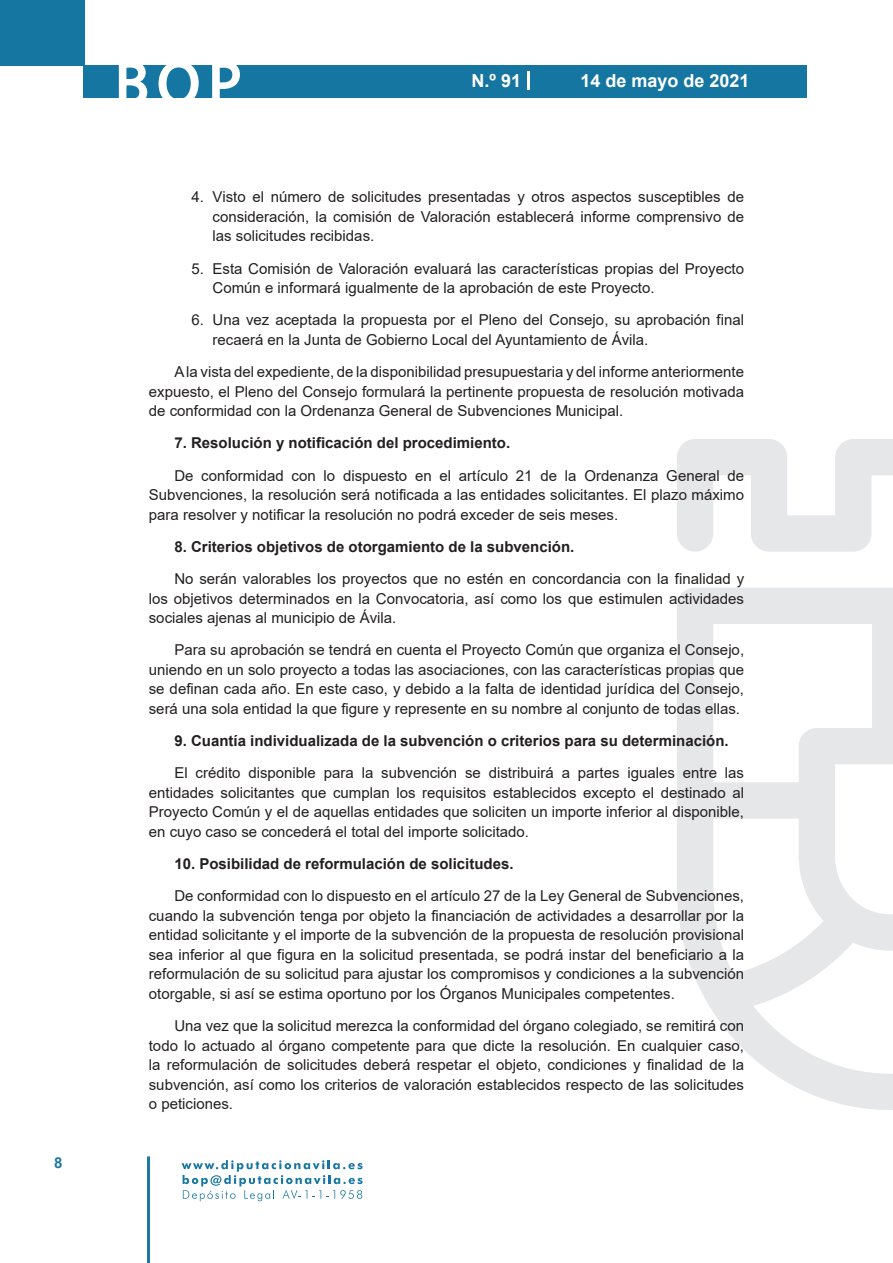
<style>
.page{position:relative;width:893px;height:1263px;background:#fff}
.page>*{position:absolute;margin:0;border:0;box-sizing:border-box;transform-origin:0 0}
.t1{font:500 61.5px "Avant Garde";color:#fff}
.t2{font:700 18px "Arial";color:#fff}
.t3{font:15px/19.5px "Arial";color:#231f20;text-align:justify}
.t4{font:700 15px "Arial";color:#231f20}
.t5{font:700 15px "Arial";color:#1d76a4}
</style>
<div class="page">
<div style="left:0;top:0;width:85px;height:65px;background:#1676a2"></div>
<div style="left:84px;top:65px;width:723px;height:33px;background:#1676a2"></div>
<svg style="left:118px;top:65px;width:30px;height:33px"></svg>
<svg style="left:158px;top:65px;width:41px;height:33px"></svg>
<svg style="left:212px;top:65px;width:28px;height:33px"></svg>
<svg style="left:182px;top:1160px;width:181px;height:41px"></svg>
<hr style="left:147px;top:1156px;width:3px;height:107px;background:#1d76a4">
<svg style="left:528px;top:71px;width:2px;height:19px"></svg>
<svg style="left:677px;top:439px;width:216px;height:671px"></svg>
<p class="t5" style="left:54px;top:1152px;width:10px">8</p>
<h1 class="t1" style="left:115px;top:46px;width:128px">BOP</h1>
<p class="t2" style="left:472px;top:68px;width:51px">N.º 91</p>
<p class="t2" style="left:580px;top:68px;width:171px">14 de mayo de 2021</p>
<p class="t3" style="left:213px;top:187px;width:533px;text-indent:-21px">4. Visto el número de solicitudes presentadas y otros aspectos susceptibles de consideración, la comisión de Valoración establecerá informe comprensivo de las solicitudes recibidas.</p>
<p class="t3" style="left:213px;top:258px;width:533px;text-indent:-21px">5. Esta Comisión de Valoración evaluará las características propias del Proyecto<br>Común e informará igualmente de la aprobación de este Proyecto.</p>
<p class="t3" style="left:213px;top:310px;width:533px;text-indent:-21px">6. Una vez aceptada la propuesta por el Pleno del Consejo, su aprobación final recaerá en la Junta de Gobierno Local del Ayuntamiento de Ávila.</p>
<p class="t3" style="left:149px;top:362px;width:597px;text-indent:26px">A la vista del expediente, de la disponibilidad presupuestaria y del informe anteriormente expuesto, el Pleno del Consejo formulará la pertinente propuesta de resolución motivada de conformidad con la Ordenanza General de Subvenciones Municipal.</p>
<p class="t4" style="left:174px;top:432px;width:337px">7. Resolución y notificación del procedimiento.</p>
<p class="t3" style="left:149px;top:465px;width:597px;text-indent:26px">De conformidad con lo dispuesto en el artículo 21 de la Ordenanza General de Subvenciones, la resolución será notificada a las entidades solicitantes. El plazo máximo para resolver y notificar la resolución no podrá exceder de seis meses.</p>
<p class="t4" style="left:174px;top:536px;width:402px">8. Criterios objetivos de otorgamiento de la subvención.</p>
<p class="t3" style="left:149px;top:569px;width:597px;text-indent:26px">No serán valorables los proyectos que no estén en concordancia con la finalidad y los objetivos determinados en la Convocatoria, así como los que estimulen actividades sociales ajenas al municipio de Ávila.</p>
<p class="t3" style="left:149px;top:640px;width:597px;text-indent:26px">Para su aprobación se tendrá en cuenta el Proyecto Común que organiza el Consejo, uniendo en un solo proyecto a todas las asociaciones, con las características propias que se definan cada año. En este caso, y debido a la falta de identidad jurídica del Consejo, será una sola entidad la que figure y represente en su nombre al conjunto de todas ellas.</p>
<p class="t4" style="left:174px;top:730px;width:556px">9. Cuantía individualizada de la subvención o criterios para su determinación.</p>
<p class="t3" style="left:149px;top:763px;width:597px;text-indent:26px">El crédito disponible para la subvención se distribuirá a partes iguales entre las entidades solicitantes que cumplan los requisitos establecidos excepto el destinado al Proyecto Común y el de aquellas entidades que soliciten un importe inferior al disponible, en cuyo caso se concederá el total del importe solicitado.</p>
<p class="t4" style="left:174px;top:853px;width:341px">10. Posibilidad de reformulación de solicitudes.</p>
<p class="t3" style="left:149px;top:886px;width:597px;text-indent:26px">De conformidad con lo dispuesto en el artículo 27 de la Ley General de Subvenciones, cuando la subvención tenga por objeto la financiación de actividades a desarrollar por la entidad solicitante y el importe de la subvención de la propuesta de resolución provisional sea inferior al que figura en la solicitud presentada, se podrá instar del beneficiario a la reformulación de su solicitud para ajustar los compromisos y condiciones a la subvención otorgable, si así se estima oportuno por los Órganos Municipales competentes.</p>
<p class="t3" style="left:149px;top:1016px;width:597px;text-indent:26px">Una vez que la solicitud merezca la conformidad del órgano colegiado, se remitirá con todo lo actuado al órgano competente para que dicte la resolución. En cualquier caso, la reformulación de solicitudes deberá respetar el objeto, condiciones y finalidad de la subvención, así como los criterios de valoración establecidos respecto de las solicitudes o peticiones.</p>
</div>
